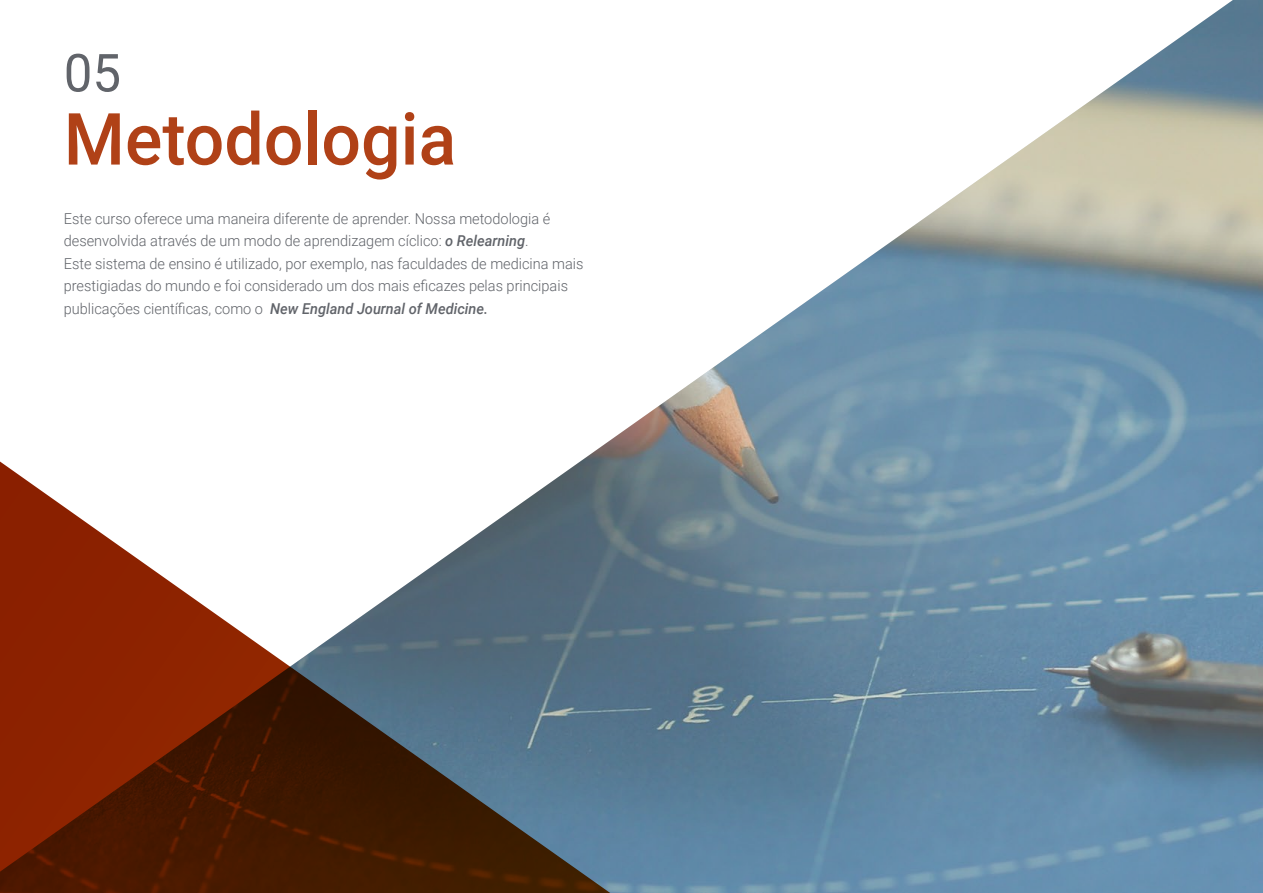
<style>
.page{position:relative;width:1263px;height:893px;background:#fff}
.page>*{position:absolute;margin:0;border:0;box-sizing:border-box;transform-origin:0 0}
.t1{font:500 72px "Roboto";color:#b04117}
.t2{font:52.5px "Roboto";color:#61646a}
.t3{font:300 15px/22.5px "Roboto";color:#61646a}
.s1{font-weight:500;font-style:italic}
</style>
<div class="page">
<img style="left:602px;top:0;width:661px;height:893px">
<svg style="left:0;top:446px;width:640px;height:447px"></svg>
<h2 class="t2" style="left:64px;top:36px;width:59px">05</h2>
<h1 class="t1" style="left:64px;top:89px;width:394px">Metodologia</h1>
<p class="t3" style="left:64px;top:207px;width:521px">Este curso oferece uma maneira diferente de aprender. Nossa metodologia é desenvolvida através de um modo de aprendizagem cíclico: <span class="s1">o Relearning</span>.<br>Este sistema de ensino é utilizado, por exemplo, nas faculdades de medicina mais prestigiadas do mundo e foi considerado um dos mais eficazes pelas principais publicações científicas, como o <span class="s1">New England Journal of Medicine.</span></p>
</div>
